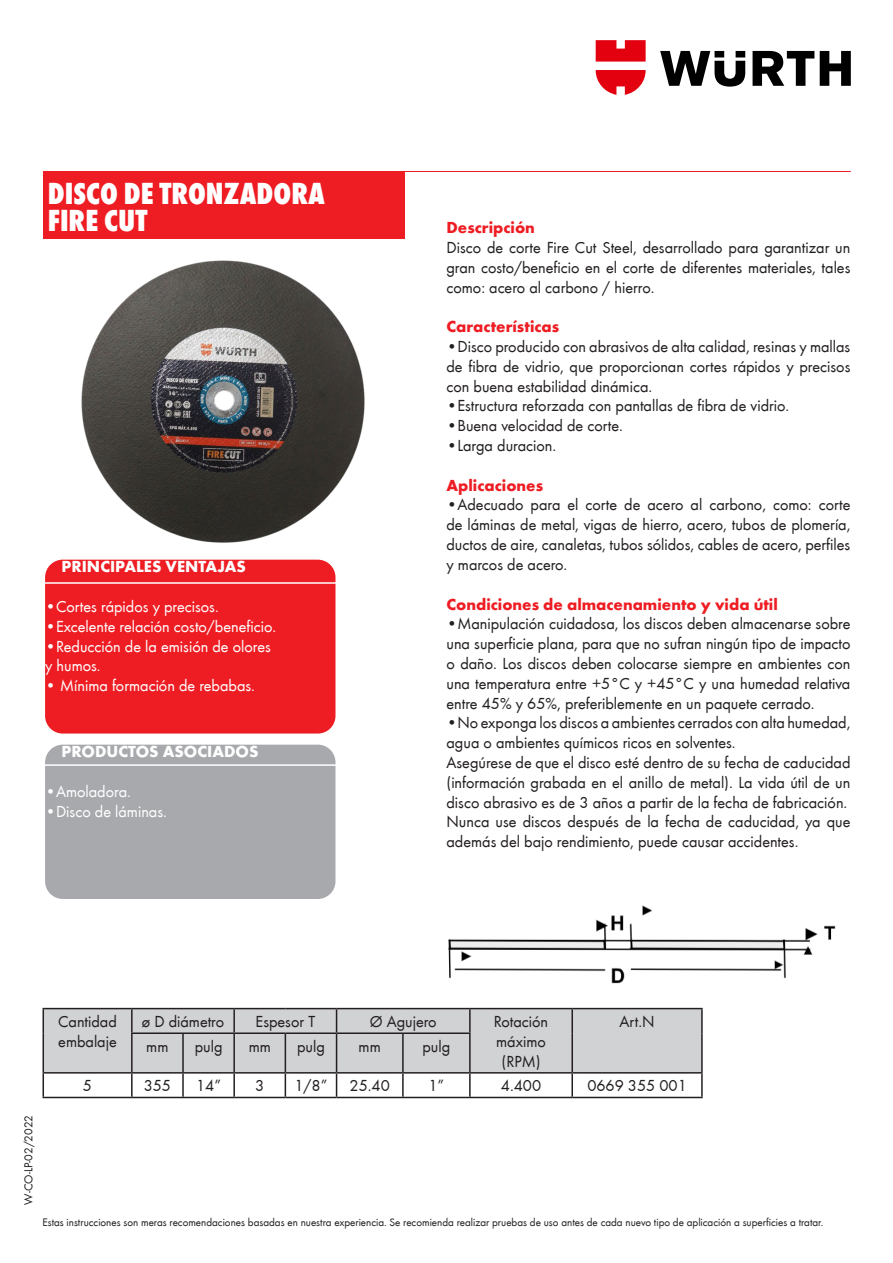
<style>
.page{position:relative;width:893px;height:1263px;background:#fff}
.page>*{position:absolute;margin:0;border:0;box-sizing:border-box;transform-origin:0 0}
.t1{font:800 condensed 31.5px/27px "Wuerth";color:#fff}
.t2{font:16.5px/19.8px "Wuerth";color:#231f20;text-align:justify}
.t3{font:16.5px/19.8px "Wuerth";color:#fff}
.t4{font:700 16.5px "Wuerth";color:#ee1d23}
.t5{font:700 16.5px "Wuerth";color:#fff}
.t6{font:12px "Wuerth";color:#231f20}
.t7{font:11.25px "Wuerth";color:#231f20}
</style>
<div class="page">
<div style="left:43px;top:172px;width:362px;height:67px;background:#ee1d23"></div>
<hr style="left:43px;top:171px;width:808px;height:1px;background:#ee1d23">
<svg style="left:660px;top:51px;width:191px;height:36px"></svg>
<svg style="left:596px;top:40px;width:50px;height:55px"></svg>
<img style="left:81px;top:260px;width:284px;height:283px">
<hr style="left:572px;top:1008px;width:131px;height:1px;background:#231f20">
<hr style="left:701px;top:1009px;width:2px;height:24px;background:#231f20">
<hr style="left:701px;top:1033px;width:2px;height:39px;background:#231f20">
<svg style="left:43px;top:1008px;width:659px;height:89px"></svg>
<hr style="left:403px;top:1072px;width:67px;height:1px;background:#231f20">
<hr style="left:402px;top:1073px;width:2px;height:24px;background:#231f20">
<hr style="left:470px;top:1072px;width:102px;height:1px;background:#231f20">
<hr style="left:469px;top:1073px;width:2px;height:24px;background:#231f20">
<hr style="left:572px;top:1072px;width:131px;height:1px;background:#231f20">
<hr style="left:571px;top:1073px;width:2px;height:24px;background:#231f20">
<hr style="left:701px;top:1073px;width:2px;height:24px;background:#231f20">
<hr style="left:43px;top:1097px;width:89px;height:1px;background:#231f20">
<hr style="left:132px;top:1097px;width:51px;height:1px;background:#231f20">
<hr style="left:183px;top:1097px;width:51px;height:1px;background:#231f20">
<hr style="left:234px;top:1097px;width:51px;height:1px;background:#231f20">
<hr style="left:285px;top:1097px;width:52px;height:1px;background:#231f20">
<hr style="left:337px;top:1097px;width:66px;height:1px;background:#231f20">
<hr style="left:403px;top:1097px;width:67px;height:1px;background:#231f20">
<hr style="left:470px;top:1097px;width:102px;height:1px;background:#231f20">
<hr style="left:572px;top:1097px;width:131px;height:1px;background:#231f20">
<img style="left:448px;top:905px;width:388px;height:79px">
<div style="left:44px;top:744px;width:292px;height:156px;background:#a8a9ad;border-radius:18px"></div>
<div style="left:44px;top:743px;width:293px;height:157px;border:2px solid #fff;border-radius:18px"></div>
<div style="left:44px;top:559px;width:292px;height:175px;background:#ee1d23;border-radius:18px"></div>
<div style="left:44px;top:558px;width:293px;height:177px;border:2px solid #fff;border-radius:18px"></div>
<hr style="left:44px;top:764px;width:293px;height:2px;background:#fff">
<hr style="left:44px;top:582px;width:293px;height:2px;background:#fff">
<h1 class="t1" style="left:48px;top:178px;width:279px">DISCO DE TRONZADORA<br>FIRE CUT</h1>
<p class="t5" style="left:62px;top:555px;width:186px">PRINCIPALES VENTAJAS</p>
<p class="t3" style="left:45px;top:596px;width:175px">•Cortes rápidos y precisos.</p>
<p class="t3" style="left:45px;top:616px;width:233px">•Excelente relación costo/beneficio.</p>
<p class="t3" style="left:45px;top:635px;width:227px">•Reducción de la emisión de olores y humos.</p>
<p class="t3" style="left:45px;top:675px;width:211px">• Mínima formación de rebabas.</p>
<p class="t5" style="left:62px;top:740px;width:198px">PRODUCTOS ASOCIADOS</p>
<p class="t3" style="left:45px;top:781px;width:87px">•Amoladora.</p>
<p class="t3" style="left:45px;top:801px;width:123px">•Disco de láminas.</p>
<p class="t4" style="left:446px;top:216px;width:90px">Descripción</p>
<p class="t2" style="left:446px;top:237px;width:405px">Disco de corte Fire Cut Steel, desarrollado para garantizar un gran costo/beneficio en el corte de diferentes materiales, tales como: acero al carbono / hierro.</p>
<p class="t4" style="left:446px;top:315px;width:114px">Características</p>
<p class="t2" style="left:446px;top:336px;width:405px">•Disco producido con abrasivos de alta calidad, resinas y mallas de fibra de vidrio, que proporcionan cortes rápidos y precisos con buena estabilidad dinámica.</p>
<p class="t2" style="left:446px;top:395px;width:344px">•Estructura reforzada con pantallas de fibra de vidrio.</p>
<p class="t2" style="left:446px;top:415px;width:178px">•Buena velocidad de corte.</p>
<p class="t2" style="left:446px;top:435px;width:111px">•Larga duracion.</p>
<p class="t4" style="left:446px;top:473px;width:98px">Aplicaciones</p>
<p class="t2" style="left:446px;top:494px;width:405px">•Adecuado para el corte de acero al carbono, como: corte de láminas de metal, vigas de hierro, acero, tubos de plomería, ductos de aire, canaletas, tubos sólidos, cables de acero, perfiles y marcos de acero.</p>
<p class="t4" style="left:446px;top:592px;width:333px">Condiciones de almacenamiento y vida útil</p>
<p class="t2" style="left:446px;top:613px;width:405px">•Manipulación cuidadosa, los discos deben almacenarse sobre una superficie plana, para que no sufran ningún tipo de impacto o daño. Los discos deben colocarse siempre en ambientes con una temperatura entre +5°C y +45°C y una humedad relativa entre 45% y 65%, preferiblemente en un paquete cerrado.</p>
<p class="t2" style="left:446px;top:712px;width:405px;text-align:left">•No exponga los discos a ambientes cerrados con alta humedad, agua o ambientes químicos ricos en solventes.<br>Asegúrese de que el disco esté dentro de su fecha de caducidad (información grabada en el anillo de metal). La vida útil de un disco abrasivo es de 3 años a partir de la fecha de fabricación.<br>Nunca use discos después de la fecha de caducidad, ya que además del bajo rendimiento, puede causar accidentes.</p>
<p class="t6" style="left:20px;top:1205px;width:91px;rotate:-90deg">W-CO-LP-02/2022</p>
<p class="t2" style="left:58px;top:1011px;width:60px">Cantidad embalaje</p>
<p class="t2" style="left:142px;top:1011px;width:84px">ø D diámetro</p>
<p class="t2" style="left:256px;top:1011px;width:61px">Espesor T</p>
<p class="t2" style="left:370px;top:1011px;width:68px">Ø Agujero</p>
<p class="t2" style="left:494px;top:1011px;width:56px;text-align:center">Rotación máximo (RPM)</p>
<p class="t2" style="left:620px;top:1011px;width:36px">Art.N</p>
<p class="t2" style="left:146px;top:1036px;width:24px">mm</p>
<p class="t2" style="left:195px;top:1036px;width:29px">pulg</p>
<p class="t2" style="left:249px;top:1036px;width:24px">mm</p>
<p class="t2" style="left:297px;top:1036px;width:29px">pulg</p>
<p class="t2" style="left:359px;top:1036px;width:24px">mm</p>
<p class="t2" style="left:422px;top:1036px;width:29px">pulg</p>
<p class="t2" style="left:83px;top:1075px;width:11px">5</p>
<p class="t2" style="left:144px;top:1075px;width:29px">355</p>
<p class="t2" style="left:196px;top:1075px;width:26px">14”</p>
<p class="t2" style="left:255px;top:1075px;width:11px">3</p>
<p class="t2" style="left:294px;top:1075px;width:34px">1/8”</p>
<p class="t2" style="left:350px;top:1075px;width:42px">25.40</p>
<p class="t2" style="left:428px;top:1075px;width:17px">1”</p>
<p class="t2" style="left:501px;top:1075px;width:42px">4.400</p>
<p class="t2" style="left:587px;top:1075px;width:101px">0669 355 001</p>
<p class="t7" style="left:43px;top:1214px;width:782px">Estas instrucciones son meras recomendaciones basadas en nuestra experiencia. Se recomienda realizar pruebas de uso antes de cada nuevo tipo de aplicación a superficies a tratar.</p>
</div>
